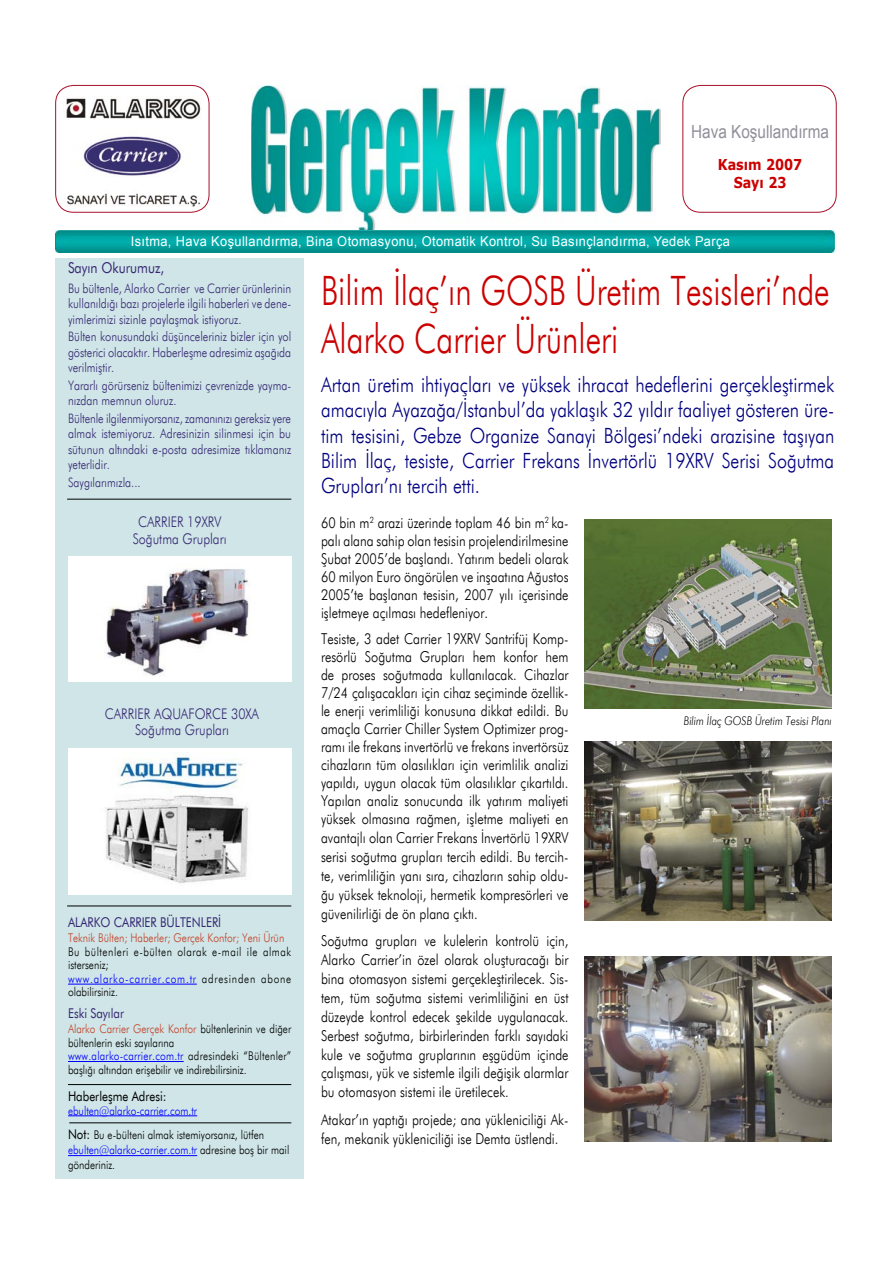
<style>
.page{position:relative;width:893px;height:1263px;background:#fff}
.page>*{position:absolute;margin:0;border:0;box-sizing:border-box;transform-origin:0 0}
.Başlık{font:300 40.5px/48px "Futura BT";color:#cb0000;scale:.77 1}
.Spot1{font:300 21px/25.2px "Futura BT";color:#000080;text-align:justify;scale:.85 1}
.t1{font:18px "Arial";color:#919099;scale:.85 1}
.DüzMetin{font:300 15px/18.3px "Futura BT";color:#000;text-align:justify;scale:.85 1}
.t2{font:700 15px "Verdana";color:#cb0000;scale:.85 1}
.t3{font:15px "Futura BT";color:#372874;scale:.85 1}
.t4{font:300 14.7px "Futura BT";color:#372874;scale:.85 1}
.t5{font:13.5px "Arial";letter-spacing:.03em;color:#fff;scale:.95 1}
.t6{font:13.5px "Futura BT";color:#372874;scale:.85 1}
.t7{font:13.5px "Futura BT";color:#000;scale:.85 1}
.t8{font:300 13.05px/15.5px "Futura BT";color:#372874;text-align:justify;scale:.85 1}
.t9{font:300 12px/13.5px "Futura BT";color:#000;scale:.85 1}
.t10{font:300 12px/13.5px "Futura BT";letter-spacing:.07em;color:#000;scale:.85 1}
.t11{font:300 12px/13.5px "Futura BT";letter-spacing:.05em;color:#000;scale:.85 1}
.t12{font:300 12px "Futura BT";color:#c44127;scale:.85 1}
.Resimaltı{font:italic 300 12px "Futura BT";color:#000;scale:.85 1}
.t13{font:300 12px "Futura BT";color:#00f;scale:.85 1}
.s1{color:#00f}
.s2{color:#c44127}
.s3{font-weight:400;font-size:13.5px}
</style>
<div class="page">
<div style="left:55px;top:258px;width:249px;height:921px;background:#cfe5e7"></div>
<img style="left:252px;top:85px;width:408px;height:146px">
<hr style="left:68px;top:1115px;width:129px;height:1px;background:#00f">
<hr style="left:68px;top:1084px;width:223px;height:1px;background:#000">
<hr style="left:68px;top:984px;width:129px;height:1px;background:#00f">
<hr style="left:68px;top:1061px;width:116px;height:1px;background:#00f">
<hr style="left:67px;top:906px;width:224px;height:1px;background:#000">
<hr style="left:69px;top:1122px;width:222px;height:1px;background:#000">
<svg style="left:55px;top:85px;width:155px;height:127px"></svg>
<svg style="left:682px;top:85px;width:155px;height:127px"></svg>
<hr style="left:68px;top:1155px;width:129px;height:1px;background:#00f">
<hr style="left:67px;top:499px;width:224px;height:1px;background:#000">
<img style="left:55px;top:231px;width:779px;height:22px">
<div style="left:68px;top:557px;width:223px;height:125px;background:#fff"></div>
<div style="left:68px;top:748px;width:223px;height:147px;background:#fff"></div>
<img style="left:585px;top:519px;width:247px;height:189px">
<img style="left:585px;top:742px;width:247px;height:178px">
<img style="left:585px;top:956px;width:247px;height:185px">
<img style="left:105px;top:568px;width:144px;height:108px">
<img style="left:106px;top:752px;width:142px;height:131px">
<p class="t1" style="left:691px;top:120px;width:164px">Hava Koşullandırma</p>
<p class="t2" style="left:718px;top:155px;width:101px">Kasım 2007</p>
<p class="t2" style="left:734px;top:173px;width:64px">Sayı 23</p>
<p class="t5" style="left:131px;top:233px;width:632px">Isıtma, Hava Koşullandırma, Bina Otomasyonu, Otomatik Kontrol, Su Basınçlandırma, Yedek Parça</p>
<p class="t3" style="left:68px;top:259px;width:115px">Sayın Okurumuz,</p>
<p class="t8" style="left:68px;top:280px;width:264px">Bu bültenle, Alarko Carrier ve Carrier ürünlerinin kullanıldığı bazı projelerle ilgili haberleri ve dene&shy;yimlerimizi sizinle paylaşmak istiyoruz.</p>
<p class="t8" style="left:68px;top:329px;width:264px">Bülten konusundaki düşünceleriniz bizler için yol gösterici olacaktır. Haberleşme adresimiz aşağıda verilmiştir.</p>
<p class="t8" style="left:68px;top:377px;width:264px">Yararlı görürseniz bültenimizi çevrenizde yayma&shy;nızdan memnun oluruz.</p>
<p class="t8" style="left:68px;top:410px;width:264px">Bültenle ilgilenmiyorsanız, zamanınızı gereksiz yere almak istemiyoruz. Adresinizin silinmesi için bu sütunun altındaki e-posta adresimize tıklamanız yeterlidir.</p>
<p class="t8" style="left:68px;top:474px;width:87px">Saygılarımızla...</p>
<p class="t4" style="left:138px;top:513px;width:99px">CARRIER 19XRV</p>
<p class="t4" style="left:133px;top:530px;width:112px">Soğutma Grupları</p>
<p class="t4" style="left:105px;top:705px;width:183px">CARRIER AQUAFORCE 30XA</p>
<p class="t4" style="left:135px;top:721px;width:112px">Soğutma Grupları</p>
<p class="t6" style="left:68px;top:914px;width:182px">ALARKO CARRIER BÜLTENLERİ</p>
<p class="t12" style="left:68px;top:931px;width:256px">Teknik Bülten; Haberler; Gerçek Konfor; Yeni Ürün</p>
<p class="t11" style="left:68px;top:945px;width:264px">Bu bültenleri e-bülten olarak e-mail ile almak isterseniz;</p>
<p class="t10" style="left:68px;top:972px;width:264px"><span class="s1">www.alarko-carrier.com.tr</span> adresinden abone olabilirsiniz.</p>
<p class="t6" style="left:68px;top:1004px;width:67px">Eski Sayılar</p>
<p class="t9" style="left:68px;top:1022px;width:264px"><span class="s2">Alarko Carrier Gerçek Konfor</span> bültenlerinin ve diğer bültenlerin eski sayılarına</p>
<p class="t9" style="left:68px;top:1049px;width:264px"><span class="s1">www.alarko-carrier.com.tr</span> adresindeki “Bültenler” başlığı altından erişebilir ve indirebilirsiniz.</p>
<p class="t7" style="left:68px;top:1088px;width:117px">Haberleşme Adresi:</p>
<p class="t13" style="left:68px;top:1103px;width:153px">ebulten@alarko-carrier.com.tr</p>
<p class="t9" style="left:68px;top:1127px;width:262px;line-height:15px"><span class="s3">Not:</span> Bu e-bülteni almak istemiyorsanız, lütfen <span class="s1">ebulten@alarko-carrier.com.tr</span> adresine boş bir mail gönderiniz.</p>
<p class="Başlık" style="left:321px;top:266px;width:662px">Bilim İlaç’ın GOSB Üretim Tesisleri’nde<br>Alarko Carrier Ürünleri</p>
<p class="Spot1" style="left:321px;top:372px;width:605px">Artan üretim ihtiyaçları ve yüksek ihracat hedeflerini gerçekleştirmek amacıyla Ayazağa/İstanbul’da yaklaşık 32 yıldır faaliyet gösteren üre&shy;tim tesisini, Gebze Organize Sanayi Bölgesi’ndeki arazisine taşıyan Bilim İlaç, tesiste, Carrier Frekans İnvertörlü 19XRV Serisi Soğutma Grupları’nı tercih etti.</p>
<p class="DüzMetin" style="left:321px;top:513px;width:293px">60 bin m<sup>2</sup> arazi üzerinde toplam 46 bin m<sup>2</sup> ka&shy;palı alana sahip olan tesisin projelendirilmesine Şubat 2005’de başlandı. Yatırım bedeli olarak 60 milyon Euro öngörülen ve inşaatına Ağustos 2005’te başlanan tesisin, 2007 yılı içerisinde işletmeye açılması hedefleniyor.</p>
<p class="DüzMetin" style="left:321px;top:630px;width:293px">Tesiste, 3 adet Carrier 19XRV Santrifüj Komp&shy;resörlü Soğutma Grupları hem konfor hem de proses soğutmada kullanılacak. Cihazlar 7/24 çalışacakları için cihaz seçiminde özellik&shy;le enerji verimliliği konusuna dikkat edildi. Bu amaçla Carrier Chiller System Optimizer prog&shy;ramı ile frekans invertörlü ve frekans invertörsüz cihazların tüm olasılıkları için verimlilik analizi yapıldı, uygun olacak tüm olasılıklar çıkartıldı.<br>Yapılan analiz sonucunda ilk yatırım maliyeti yüksek olmasına rağmen, işletme maliyeti en avantajlı olan Carrier Frekans İnvertörlü 19XRV serisi soğutma grupları tercih edildi. Bu tercih&shy;te, verimliliğin yanı sıra, cihazların sahip oldu&shy;ğu yüksek teknoloji, hermetik kompresörleri ve güvenilirliği de ön plana çıktı.</p>
<p class="DüzMetin" style="left:321px;top:931px;width:293px;line-height:18.9px">Soğutma grupları ve kulelerin kontrolü için, Alarko Carrier’in özel olarak oluşturacağı bir bina otomasyon sistemi gerçekleştirilecek. Sis&shy;tem, tüm soğutma sistemi verimliliğini en üst düzeyde kontrol edecek şekilde uygulanacak.<br>Serbest soğutma, birbirlerinden farklı sayıdaki kule ve soğutma gruplarının eşgüdüm içinde çalışması, yük ve sistemle ilgili değişik alarmlar bu otomasyon sistemi ile üretilecek.</p>
<p class="DüzMetin" style="left:321px;top:1110px;width:293px;line-height:18.9px">Atakar’ın yaptığı projede; ana yükleniciliği Ak&shy;fen, mekanik yükleniciliği ise Demta üstlendi.</p>
<p class="Resimaltı" style="left:684px;top:714px;width:176px">Bilim İlaç GOSB Üretim Tesisi Planı</p>
</div>
